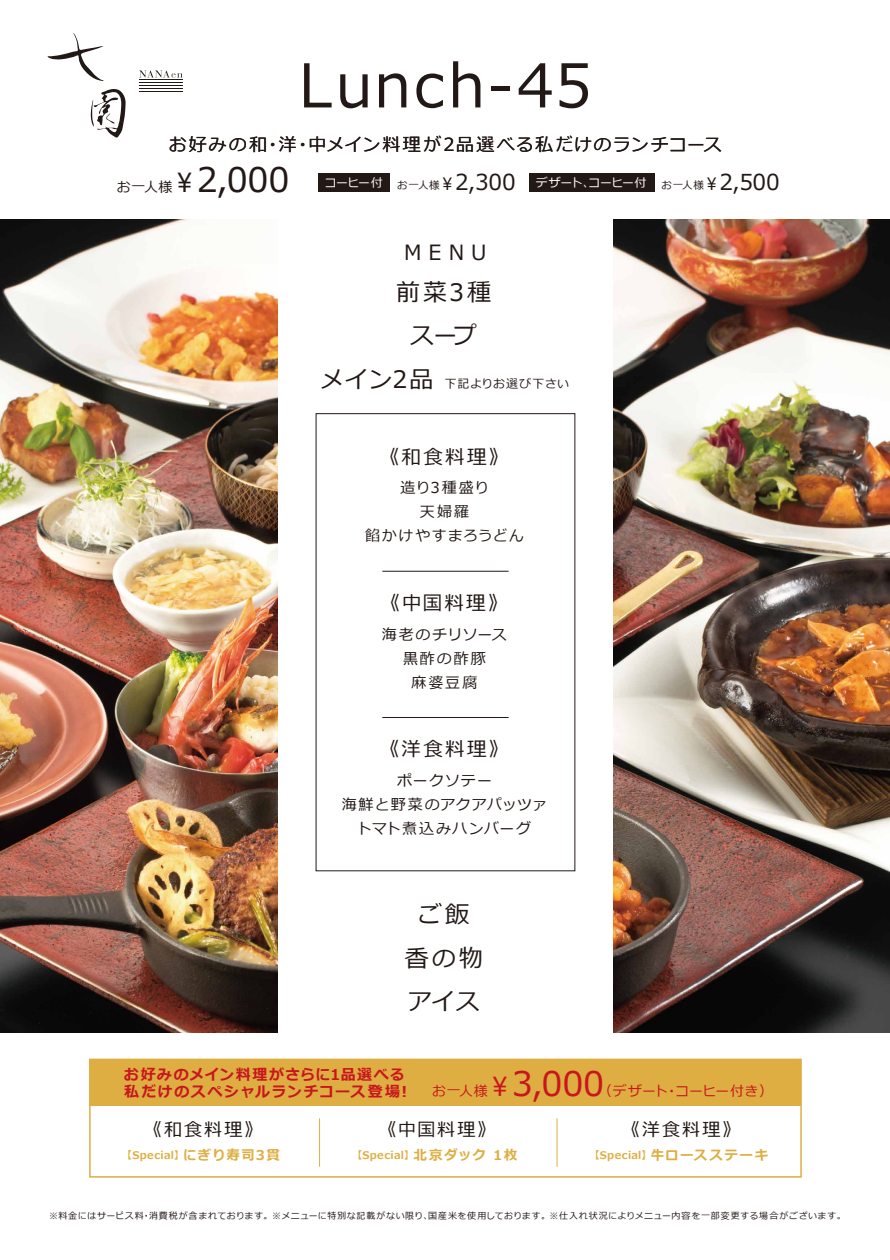
<style>
.page{position:relative;width:890px;height:1260px;background:#fff}
.page>*{position:absolute;margin:0;border:0;box-sizing:border-box;transform-origin:0 0}
.t1{font:60px "Meiryo";letter-spacing:.045em;color:#221815}
.t2{font:33.9px "Meiryo";color:#c8161e}
.t3{font:33.9px "Meiryo";color:#221815}
.t4{font:24px/43.5px "Meiryo";letter-spacing:.105em;color:#221815;text-align:center}
.t5{font:21px "Meiryo";color:#221815}
.t6{font:19.5px "Meiryo";letter-spacing:.115em;color:#221815}
.t7{font:18px "Meiryo";letter-spacing:.09em;color:#221815}
.t8{font:18px "Meiryo";letter-spacing:.11em;color:#221815}
.t9{font:15px/24px "Meiryo";letter-spacing:.085em;color:#221815;text-align:center}
.t10{font:700 15px/16.5px "Meiryo";letter-spacing:.09em;color:#c8161e}
.t11{font:15px/24px "Meiryo";letter-spacing:.12em;color:#221815;text-align:center}
.t12{font:13.95px "Meiryo";color:#c8161e}
.t13{font:12px "Meiryo";letter-spacing:-.04em;color:#fff}
.t14{font:12px "Meiryo";letter-spacing:.05em;color:#221815}
.t15{font:700 10.5px "Meiryo";letter-spacing:.04em;color:#deae42}
.t16{font:9px "Meiryo";letter-spacing:.07em;color:#221815}
.s1{font-size:13.95px}
.s2{font-size:26.4px}
.s3{font-size:17.1px;color:#221815}
.s4{font-size:21.9px;color:#221815}
.s5{font-size:24px}
.s6{font-size:13.5px}
</style>
<div class="page">
<img style="left:0;top:33px;width:890px;height:1145px">
<h1 class="t1" style="left:299px;top:52px;width:294px">Lunch-45</h1>
<h3 class="t7" style="left:169px;top:134px;width:554px">お好みの和・洋・中メイン料理が2品選べる私だけのランチコース</h3>
<h2 class="t3" style="left:117px;top:160px;width:174px"><span class="s1">お一人様</span> <span class="s2">¥</span>2,000</h2>
<h3 class="t13" style="left:325px;top:176px;width:456px">コーヒー付 <sub>お一人様</sub> <span class="s3">¥</span><span class="s4">2,300</span> デザート、コーヒー付 <sub>お一人様</sub> <span class="s3">¥</span><span class="s4">2,500</span></h3>
<h3 class="t5" style="left:404px;top:240px;width:84px">MENU</h3>
<h3 class="t4" style="left:396px;top:271px;width:96px">前菜3種スープ</h3>
<h3 class="t14" style="left:320px;top:376px;width:250px"><span class="s5">メイン2品</span> 下記よりお選び下さい</h3>
<h3 class="t6" style="left:380px;top:445px;width:130px">《和食料理》</h3>
<h3 class="t9" style="left:365px;top:476px;width:160px">造り3種盛り<br>天婦羅<br>餡かけやすまろうどん</h3>
<h3 class="t6" style="left:380px;top:592px;width:128px">《中国料理》</h3>
<h3 class="t11" style="left:382px;top:622px;width:126px">海老のチリソース黒酢の酢豚<br>麻婆豆腐</h3>
<h3 class="t6" style="left:380px;top:738px;width:130px">《洋食料理》</h3>
<h3 class="t9" style="left:342px;top:768px;width:207px">ポークソテー<br>海鮮と野菜のアクアパッツァトマト煮込みハンバーグ</h3>
<h3 class="t4" style="left:405px;top:893px;width:80px">ご飯香の物アイス</h3>
<h3 class="t10" style="left:124px;top:1067px;width:285px">お好みのメイン料理がさらに1品選べる私だけのスペシャルランチコース登場!</h3>
<h2 class="t2" style="left:432px;top:1064px;width:174px"><span class="s1">お一人様</span> <span class="s2">¥</span>3,000</h2>
<h3 class="t12" style="left:598px;top:1083px;width:176px">（デザート・コーヒー付き）</h3>
<h3 class="t8" style="left:144px;top:1119px;width:120px">《和食料理》</h3>
<p class="t15" style="left:122px;top:1149px;width:160px">【Special】<span class="s6">にぎり寿司3貫</span></p>
<h3 class="t8" style="left:378px;top:1119px;width:119px">《中国料理》</h3>
<p class="t15" style="left:351px;top:1149px;width:167px">【Special】<span class="s6">北京ダック 1枚</span></p>
<h3 class="t8" style="left:622px;top:1119px;width:120px">《洋食料理》</h3>
<p class="t15" style="left:589px;top:1149px;width:181px">【Special】<span class="s6">牛ロースステーキ</span></p>
<p class="t16" style="left:49px;top:1211px;width:797px">※料金にはサービス料・消費税が含まれております。※メニューに特別な記載がない限り、国産米を使用しております。※仕入れ状況によりメニュー内容を一部変更する場合がございます。</p>
</div>
